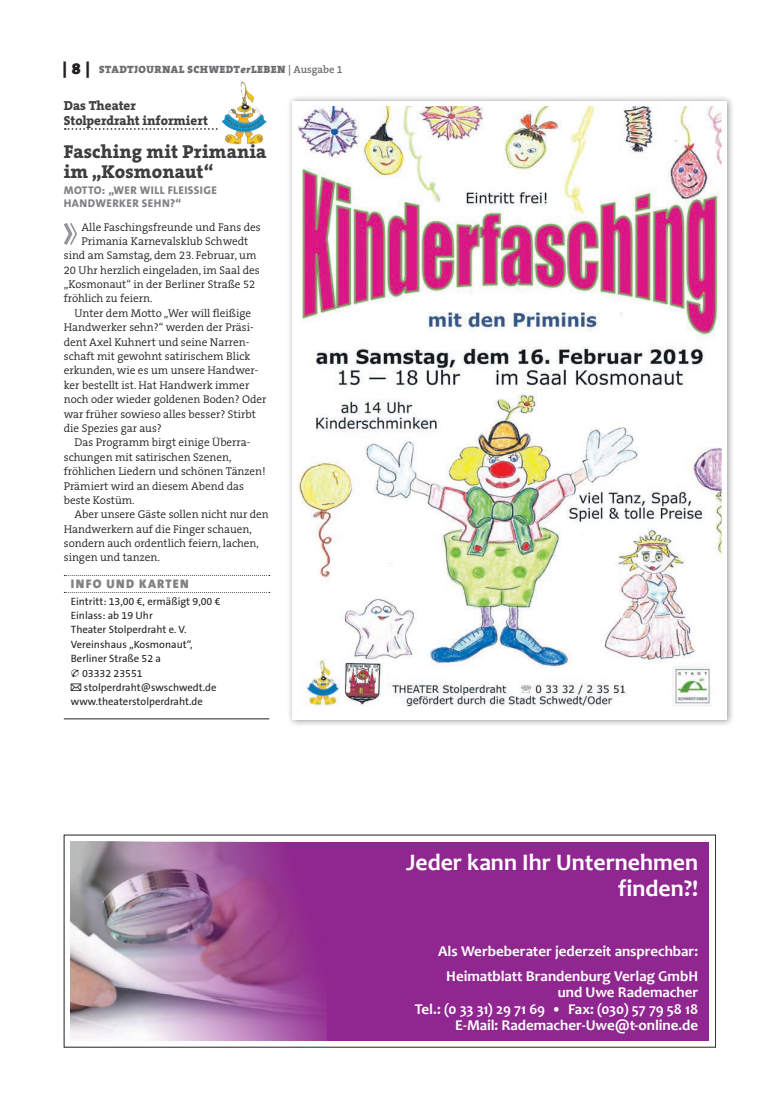
<style>
.page{position:relative;width:762px;height:1117px;background:#fff}
.page>*{position:absolute;margin:0;border:0;box-sizing:border-box;transform-origin:0 0}
.t1{font:700 23.75px/26.2px "Candara";color:#fff;text-align:right}
.t2{font:800 18.75px/20px "The Serif B W8";letter-spacing:.01em;color:#3e3e3f}
.t3{font:700 15px/16.2px "Candara";letter-spacing:-.005em;color:#fff;text-align:center}
.t4{font:800 13.12px/14.4px "The Serif B W8";color:#3e3e3f}
.t5{font:900 12.5px "The Sans B W9";letter-spacing:.105em;color:#808285}
.t6{font:300 11.25px "The Serif B W4";color:#231f20}
.t7{font:800 11.25px/12.5px "The Sans B W8";letter-spacing:.035em;color:#808285}
.t8{font:10.62px "The Sans B W5 Plain";color:#231f20}
.t9{font:900 10.62px "The Serif B W9";letter-spacing:.045em;color:#6c6d70}
.s1{font-size:16.25px;color:#231f20}
.s2{font-style:italic}
.s3{font-family:"The Serif B W6";font-weight:600}
</style>
<div class="page">
<svg style="left:65px;top:128px;width:153px;height:2px"></svg>
<img style="left:221px;top:83px;width:46px;height:61px">
<img style="left:237px;top:82px;width:7px;height:32px">
<svg style="left:64px;top:575px;width:206px;height:1px"></svg>
<svg style="left:64px;top:592px;width:206px;height:1px"></svg>
<hr style="left:64px;top:718px;width:205px;height:1px;background:#231f20">
<svg style="left:64px;top:223px;width:13px;height:22px"></svg>
<div style="left:287px;top:95px;width:447px;height:632px;background:#231f20;opacity:.45"></div>
<img style="left:298px;top:107px;width:422px;height:606px">
<div style="left:71px;top:841px;width:638px;height:199px;background:#90268f"></div>
<img style="left:71px;top:841px;width:255px;height:199px">
<p class="t9" style="left:63px;top:63px;width:282px"><span class="s1">| 8 |</span> STADTJOURNAL SCHWEDT<span class="s2">er</span>LEBEN <span class="s3">| Ausgabe 1</span></p>
<p class="t4" style="left:64px;top:98px;width:146px">Das Theater<br>Stolperdraht informiert</p>
<h2 class="t2" style="left:64px;top:141px;width:204px">Fasching mit Primania im „Kosmonaut“</h2>
<p class="t7" style="left:64px;top:184px;width:154px">MOTTO: „WER WILL FLEISSIGE<br>HANDWERKER SEHN?“</p>
<p class="t6" style="left:82px;top:219px;width:181px">Alle Faschingsfreunde und Fans des</p>
<p class="t6" style="left:82px;top:234px;width:168px">Primania Karnevalsklub Schwedt</p>
<p class="t6" style="left:64px;top:248px;width:194px">sind am Samstag, dem 23. Februar, um</p>
<p class="t6" style="left:64px;top:262px;width:197px">20 Uhr herzlich eingeladen, im Saal des</p>
<p class="t6" style="left:64px;top:277px;width:193px">„Kosmonaut“ in der Berliner Straße 52</p>
<p class="t6" style="left:64px;top:291px;width:90px">fröhlich zu feiern.</p>
<p class="t6" style="left:74px;top:306px;width:178px">Unter dem Motto „Wer will fleißige</p>
<p class="t6" style="left:64px;top:320px;width:191px">Handwerker sehn?“ werden der Präsi-</p>
<p class="t6" style="left:64px;top:334px;width:187px">dent Axel Kuhnert und seine Narren-</p>
<p class="t6" style="left:64px;top:349px;width:188px">schaft mit gewohnt satirischem Blick</p>
<p class="t6" style="left:64px;top:363px;width:196px">erkunden, wie es um unsere Handwer-</p>
<p class="t6" style="left:64px;top:377px;width:187px">ker bestellt ist. Hat Handwerk immer</p>
<p class="t6" style="left:64px;top:392px;width:204px">noch oder wieder goldenen Boden? Oder</p>
<p class="t6" style="left:64px;top:406px;width:194px">war früher sowieso alles besser? Stirbt</p>
<p class="t6" style="left:64px;top:421px;width:100px">die Spezies gar aus?</p>
<p class="t6" style="left:74px;top:435px;width:177px">Das Programm birgt einige Überra-</p>
<p class="t6" style="left:64px;top:449px;width:169px">schungen mit satirischen Szenen,</p>
<p class="t6" style="left:64px;top:464px;width:204px">fröhlichen Liedern und schönen Tänzen!</p>
<p class="t6" style="left:64px;top:478px;width:182px">Prämiert wird an diesem Abend das</p>
<p class="t6" style="left:64px;top:492px;width:72px">beste Kostüm.</p>
<p class="t6" style="left:74px;top:507px;width:196px">Aber unsere Gäste sollen nicht nur den</p>
<p class="t6" style="left:64px;top:521px;width:190px">Handwerkern auf die Finger schauen,</p>
<p class="t6" style="left:64px;top:536px;width:197px">sondern auch ordentlich feiern, lachen,</p>
<p class="t6" style="left:64px;top:550px;width:98px">singen und tanzen.</p>
<p class="t5" style="left:71px;top:575px;width:119px">INFO UND KARTEN</p>
<p class="t8" style="left:71px;top:594px;width:151px">Eintritt: 13,00 €, ermäßigt 9,00 €</p>
<p class="t8" style="left:71px;top:608px;width:83px">Einlass: ab 19 Uhr</p>
<p class="t8" style="left:71px;top:622px;width:117px">Theater Stolperdraht e. V.</p>
<p class="t8" style="left:71px;top:637px;width:123px">Vereinshaus „Kosmonaut“,</p>
<p class="t8" style="left:71px;top:651px;width:92px">Berliner Straße 52 a</p>
<p class="t8" style="left:82px;top:666px;width:62px">03332 23551</p>
<p class="t8" style="left:84px;top:680px;width:134px">stolperdraht@swschwedt.de</p>
<p class="t8" style="left:71px;top:694px;width:133px">www.theaterstolperdraht.de</p>
<h1 class="t1" style="left:406px;top:848px;width:294px">Jeder kann Ihr Unternehmen finden?!</h1>
<h3 class="t3" style="left:438px;top:939px;width:261px;line-height:24.5px">Als Werbeberater jederzeit ansprechbar:<br>Heimatblatt Brandenburg Verlag GmbH</h3>
<h3 class="t3" style="left:415px;top:983px;width:285px;text-align:right">und Uwe Rademacher<br>Tel.: (0 33 31) 29 71 69 • Fax: (030) 57 79 58 18<br>E-Mail: Rademacher-Uwe@t-online.de</h3>
</div>
